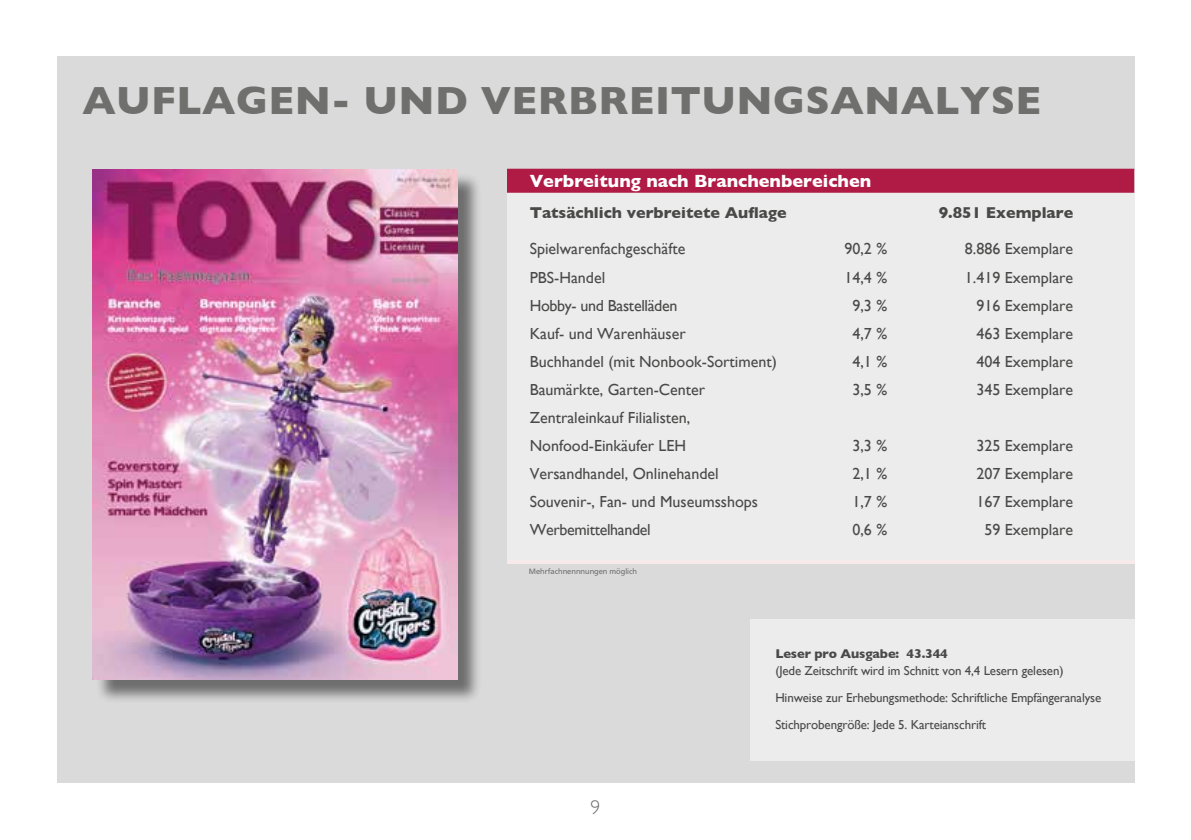
<style>
.page{position:relative;width:1191px;height:840px;background:#fff}
.page>*{position:absolute;margin:0;border:0;box-sizing:border-box;transform-origin:0 0}
.t1{font:700 40px "Gill Sans";letter-spacing:.01em;color:#6f6f6e}
.t2{font:300 20px "Gill Sans";color:#6f6f6e}
.t3{font:700 18px "Gill Sans";color:#fff}
.t4{font:16px/28px "Gill Sans";color:#494948}
.t5{font:700 16px "Gill Sans";color:#494948}
.t6{font:16px "Gill Sans";letter-spacing:-.02em;color:#494948}
.t7{font:13px/27.2px "Gill Sans";letter-spacing:-.01em;color:#494948}
.t8{font:700 13px "Gill Sans";letter-spacing:-.01em;color:#494948}
.t9{font:8px "Frutus T";color:#6f6f6e}
</style>
<div class="page">
<div style="left:57px;top:57px;width:1077px;height:725px;background:#dadada"></div>
<div style="left:749px;top:619px;width:385px;height:141px;background:#ececed"></div>
<div style="left:95px;top:172px;width:387px;height:531px;background:#000;opacity:.5"></div>
<img style="left:92px;top:169px;width:365px;height:509px">
<div style="left:507px;top:175px;width:627px;height:384px;background:#ececed"></div>
<div style="left:507px;top:169px;width:627px;height:24px;background:#b01b46"></div>
<h1 class="t1" style="left:83px;top:68px;width:960px">AUFLAGEN- UND VERBREITUNGSANALYSE</h1>
<p class="t3" style="left:530px;top:167px;width:343px">Verbreitung nach Branchenbereichen</p>
<p class="t5" style="left:530px;top:200px;width:258px">Tatsächlich verbreitete Auflage</p>
<p class="t5" style="left:938px;top:200px;width:136px">9.851 Exemplare</p>
<p class="t4" style="left:530px;top:235px;width:157px">Spielwarenfachgeschäfte</p>
<p class="t4" style="left:844px;top:235px;width:44px">90,2 %</p>
<p class="t4" style="left:965px;top:235px;width:110px">8.886 Exemplare</p>
<p class="t4" style="left:530px;top:263px;width:77px">PBS-Handel</p>
<p class="t4" style="left:844px;top:263px;width:44px">14,4 %</p>
<p class="t4" style="left:965px;top:263px;width:110px">1.419 Exemplare</p>
<p class="t6" style="left:530px;top:295px;width:149px">Hobby- und Bastelläden</p>
<p class="t4" style="left:852px;top:291px;width:36px">9,3 %</p>
<p class="t4" style="left:976px;top:291px;width:98px">916 Exemplare</p>
<p class="t4" style="left:530px;top:319px;width:158px">Kauf- und Warenhäuser</p>
<p class="t4" style="left:852px;top:319px;width:36px">4,7 %</p>
<p class="t4" style="left:976px;top:319px;width:98px">463 Exemplare</p>
<p class="t4" style="left:530px;top:347px;width:249px">Buchhandel (mit Nonbook-Sortiment)</p>
<p class="t4" style="left:852px;top:347px;width:36px">4,1 %</p>
<p class="t4" style="left:976px;top:347px;width:98px">404 Exemplare</p>
<p class="t4" style="left:530px;top:375px;width:177px">Baumärkte, Garten-Center</p>
<p class="t4" style="left:852px;top:375px;width:36px">3,5 %</p>
<p class="t4" style="left:976px;top:375px;width:98px">345 Exemplare</p>
<p class="t4" style="left:530px;top:403px;width:162px">Zentraleinkauf Filialisten,<br>Nonfood-Einkäufer LEH</p>
<p class="t4" style="left:852px;top:431px;width:36px">3,3 %</p>
<p class="t4" style="left:976px;top:431px;width:98px">325 Exemplare</p>
<p class="t4" style="left:530px;top:459px;width:190px">Versandhandel, Onlinehandel</p>
<p class="t4" style="left:852px;top:459px;width:36px">2,1 %</p>
<p class="t4" style="left:976px;top:459px;width:98px">207 Exemplare</p>
<p class="t4" style="left:530px;top:487px;width:230px">Souvenir-, Fan- und Museumsshops</p>
<p class="t4" style="left:852px;top:487px;width:36px">1,7 %</p>
<p class="t4" style="left:976px;top:487px;width:98px">167 Exemplare</p>
<p class="t6" style="left:530px;top:519px;width:123px">Werbemittelhandel</p>
<p class="t4" style="left:852px;top:515px;width:36px">0,6 %</p>
<p class="t4" style="left:984px;top:515px;width:90px">59 Exemplare</p>
<p class="t9" style="left:529px;top:566px;width:110px">Mehrfachnennnungen möglich</p>
<p class="t2" style="left:590px;top:791px;width:11px">9</p>
<p class="t8" style="left:775px;top:643px;width:174px">Leser pro Ausgabe: 43.344</p>
<p class="t7" style="left:775px;top:656px;width:327px">(Jede Zeitschrift wird im Schnitt von 4,4 Lesern gelesen)<br>Hinweise zur Erhebungsmethode: Schriftliche Empfängeranalyse<br>Stichprobengröße: Jede 5. Karteianschrift</p>
</div>
